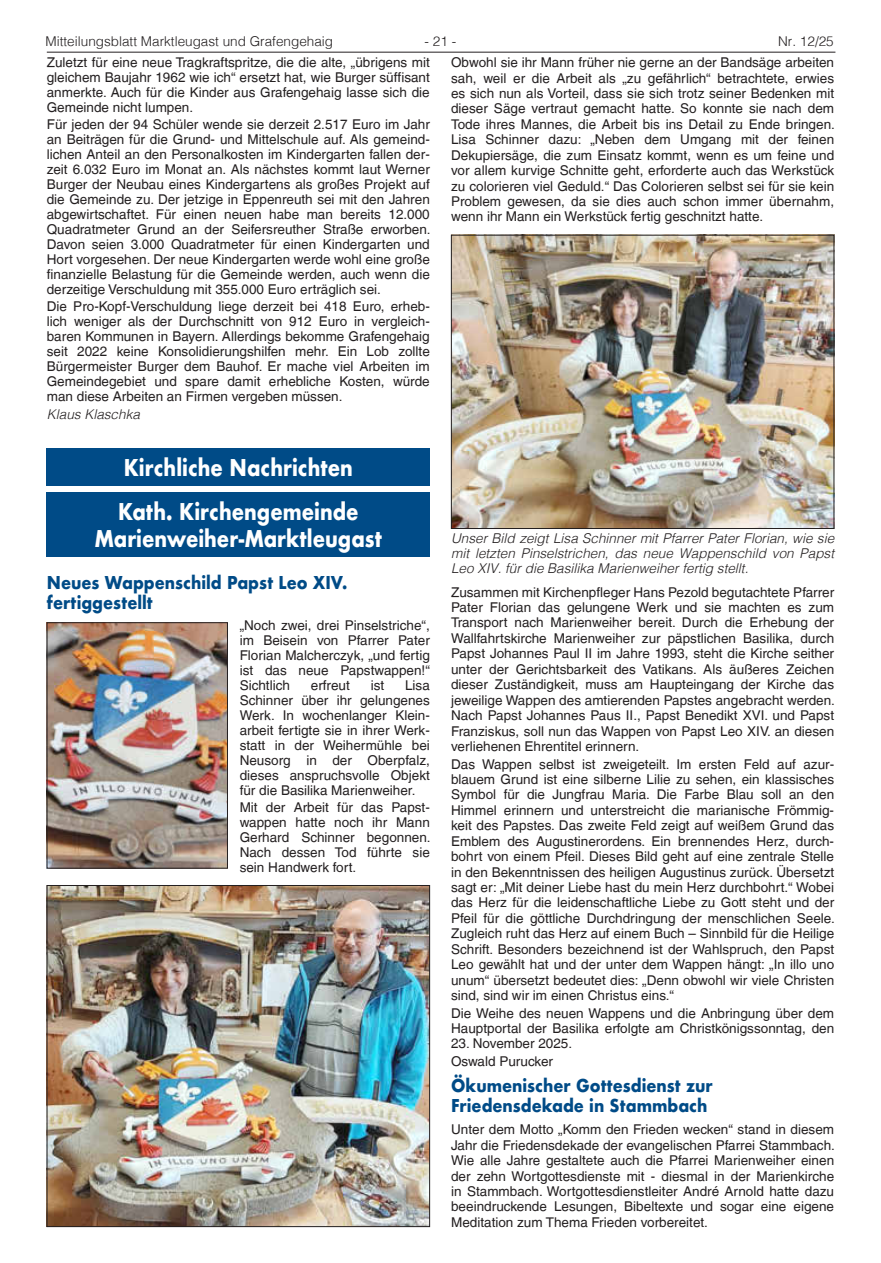
<style>
.page{position:relative;width:881px;height:1263px;background:#fff}
.page>*{position:absolute;margin:0;border:0;box-sizing:border-box;transform-origin:0 0}
.t1{font:700 22.5px/44px "Futura";color:#fff;scale:.85 1}
.t2{font:700 17.25px/20px "Futura";color:#004b87;scale:.9 1}
.t3{font:13.5px/15.5px "Helvetica LT";color:#231f20;text-align:justify}
.t4{font:italic 300 13.5px/15px "Helvetica";color:#231f20;text-align:justify}
.t5{font:300 13.5px "Helvetica";color:#231f20}
</style>
<div class="page">
<hr style="left:47px;top:52px;width:788px;height:1px;background:#231f20">
<img style="left:453px;top:237px;width:378px;height:290px">
<div style="left:451px;top:235px;width:382px;height:294px;border:1px solid #231f20"></div>
<div style="left:47px;top:448px;width:382px;height:38px;background:#004b87"></div>
<div style="left:47px;top:492px;width:382px;height:65px;background:#004b87"></div>
<img style="left:49px;top:624px;width:176px;height:242px">
<div style="left:47px;top:622px;width:180px;height:246px;border:1px solid #231f20"></div>
<img style="left:49px;top:887px;width:378px;height:338px">
<div style="left:47px;top:885px;width:382px;height:342px;border:1px solid #231f20"></div>
<p class="t5" style="left:45px;top:30px;width:289px">Mitteilungsblatt Marktleugast und Grafengehaig</p>
<p class="t5" style="left:424px;top:30px;width:33px">- 21 -</p>
<p class="t5" style="left:777px;top:30px;width:57px">Nr. 12/25</p>
<p class="t3" style="left:451px;top:55px;width:384px;text-align:left">Obwohl sie ihr Mann früher nie gerne an der Bandsäge arbeiten sah, weil er die Arbeit als „zu gefährlich“ betrachtete, erwies es sich nun als Vorteil, dass sie sich trotz seiner Bedenken mit dieser Säge vertraut gemacht hatte. So konnte sie nach dem Tode ihres Mannes, die Arbeit bis ins Detail zu Ende bringen.<br>Lisa Schinner dazu: „Neben dem Umgang mit der feinen Dekupiersäge, die zum Einsatz kommt, wenn es um feine und vor allem kurvige Schnitte geht, erforderte auch das Werkstück zu colorieren viel Geduld.“ Das Colorieren selbst sei für sie kein Problem gewesen, da sie dies auch schon immer übernahm, wenn ihr Mann ein Werkstück fertig geschnitzt hatte.</p>
<p class="t3" style="left:47px;top:55px;width:384px;line-height:15px">Zuletzt für eine neue Tragkraftspritze, die die alte, „übrigens mit gleichem Baujahr 1962 wie ich“ ersetzt hat, wie Burger süffisant anmerkte. Auch für die Kinder aus Grafengehaig lasse sich die Gemeinde nicht lumpen.</p>
<p class="t3" style="left:47px;top:117px;width:384px;line-height:15px">Für jeden der 94 Schüler wende sie derzeit 2.517 Euro im Jahr an Beiträgen für die Grund- und Mittelschule auf. Als gemeind&shy;lichen Anteil an den Personalkosten im Kindergarten fallen der&shy;zeit 6.032 Euro im Monat an. Als nächstes kommt laut Werner Burger der Neubau eines Kindergartens als großes Projekt auf die Gemeinde zu. Der jetzige in Eppenreuth sei mit den Jahren abgewirtschaftet. Für einen neuen habe man bereits 12. 000<br>Quadratmeter Grund an der Seifersreuther Straße erworben.<br>Davon seien 3.000 Quadratmeter für einen Kindergarten und Hort vorgesehen. Der neue Kindergarten werde wohl eine große finanzielle Belastung für die Gemeinde werden, auch wenn die derzeitige Verschuldung mit 355.000 Euro erträglich sei.</p>
<p class="t3" style="left:47px;top:299px;width:384px;line-height:15px">Die Pro-Kopf-Verschuldung liege derzeit bei 418 Euro, erheb&shy;lich weniger als der Durchschnitt von 912 Euro in vergleich&shy;baren Kommunen in Bayern. Allerdings bekomme Grafengehaig seit 2022 keine Konsolidierungshilfen mehr. Ein Lob zollte Bürgermeister Burger dem Bauhof. Er mache viel Arbeiten im Gemeindegebiet und spare damit erhebliche Kosten, würde man diese Arbeiten an Firmen vergeben müssen.</p>
<p class="t4" style="left:47px;top:405px;width:95px">Klaus Klaschka</p>
<h1 class="t1" style="left:118px;top:445px;width:284px">Kirchliche Nachrichten<br>Kath. Kirchengemeinde</h1>
<h1 class="t1" style="left:95px;top:516px;width:339px">Marienweiher-Marktleugast</h1>
<p class="t2" style="left:47px;top:573px;width:335px;line-height:19.5px">Neues Wappenschild Papst Leo XIV. fertiggestellt</p>
<p class="t3" style="left:239px;top:618px;width:191px;line-height:15px">„Noch zwei, drei Pinselstriche“, im Beisein von Pfarrer Pater Florian Malcherczyk, „und fertig ist das neue Papstwappen!“ Sichtlich</p>
<p class="t4" style="left:451px;top:529px;width:384px">Unser Bild zeigt Lisa Schinner mit Pfarrer Pater Florian, wie sie mit letzten Pinselstrichen, das neue Wappenschild von Papst Leo XIV. für die Basilika Marienweiher fertig stellt.</p>
<p class="t3" style="left:451px;top:584px;width:384px">Zusammen mit Kirchenpfleger Hans Pezold begutachtete Pfarrer Pater Florian das gelungene Werk und sie machten es zum Transport nach Marienweiher bereit. Durch die Erhebung der Wallfahrtskirche Marienweiher zur päpstlichen Basilika, durch Papst Johannes Paul II im Jahre 1993, steht die Kirche seither unter der Gerichtsbarkeit des Vatikans. Als äußeres Zeichen dieser Zuständigkeit, muss am Haupteingang der Kirche das jeweilige Wappen des amtierenden Papstes angebracht werden.<br>Nach Papst Johannes Paus II. , Papst Benedikt XVI. und Papst Franziskus, soll nun das Wappen von Papst Leo XIV. an diesen verliehenen Ehrentitel erinnern.</p>
<p class="t3" style="left:451px;top:756px;width:384px">Das Wappen selbst ist zweigeteilt. Im ersten Feld auf azur&shy;blauem Grund ist eine silberne Lilie zu sehen, ein klassisches Symbol für die Jungfrau Maria. Die Farbe Blau soll an den Himmel erinnern und unterstreicht die marianische Frömmig&shy;keit des Papstes. Das zweite Feld zeigt auf weißem Grund das Emblem des Augustinerordens. Ein brennendes Herz, durch&shy;bohrt von einem Pfeil. Dieses Bild geht auf eine zentrale Stelle in den Bekenntnissen des heiligen Augustinus zurück. Übersetzt sagt er: „Mit deiner Liebe hast du mein Herz durchbohrt.“ Wobei das Herz für die leidenschaftliche Liebe zu Gott steht und der Pfeil für die göttliche Durchdringung der menschlichen Seele.<br>Zugleich ruht das Herz auf einem Buch – Sinnbild für die Heilige Schrift. Besonders bezeichnend ist der Wahlspruch, den Papst Leo gewählt hat und der unter dem Wappen hängt: „In illo uno unum“ übersetzt bedeutet dies: „Denn obwohl wir viele Christen sind, sind wir im einen Christus eins.“</p>
<p class="t3" style="left:451px;top:1005px;width:384px">Die Weihe des neuen Wappens und die Anbringung über dem<br>Hauptportal der Basilika erfolgte am Christkönigssonntag, den</p>
<p class="t3" style="left:451px;top:1035px;width:120px;line-height:17.5px">23. November 2025.<br>Oswald Purucker</p>
<p class="t2" style="left:451px;top:1076px;width:292px">Ökumenischer Gottesdienst zur<br>Friedensdekade in Stammbach</p>
<p class="t3" style="left:451px;top:1122px;width:384px">Unter dem Motto „Komm den Frieden wecken“ stand in diesem Jahr die Friedensdekade der evangelischen Pfarrei Stammbach.<br>Wie alle Jahre gestaltete auch die Pfarrei Marienweiher einen der zehn Wortgottesdienste mit - diesmal in der Marienkirche in Stammbach. Wortgottesdienstleiter André Arnold hatte dazu beeindruckende Lesungen, Bibeltexte und sogar eine eigene Meditation zum Thema Frieden vorbereitet.</p>
<p class="t3" style="left:311px;top:678px;width:41px">erfreut</p>
<p class="t3" style="left:370px;top:678px;width:15px">ist</p>
<p class="t3" style="left:239px;top:678px;width:191px;line-height:15px;text-indent:165px">Lisa Schinner über ihr gelungenes Werk. In wochenlanger Klein&shy;arbeit fertigte sie in ihrer Werk&shy;statt in der Weihermühle bei Neusorg in der Oberpfalz, dieses anspruchsvolle Objekt für die Basilika Marienweiher.</p>
<p class="t3" style="left:239px;top:800px;width:191px;line-height:15px">Mit der Arbeit für das Papst&shy;wappen hatte noch ihr Mann Gerhard Schinner begonnen.<br>Nach dessen Tod führte sie sein Handwerk fort.</p>
</div>
